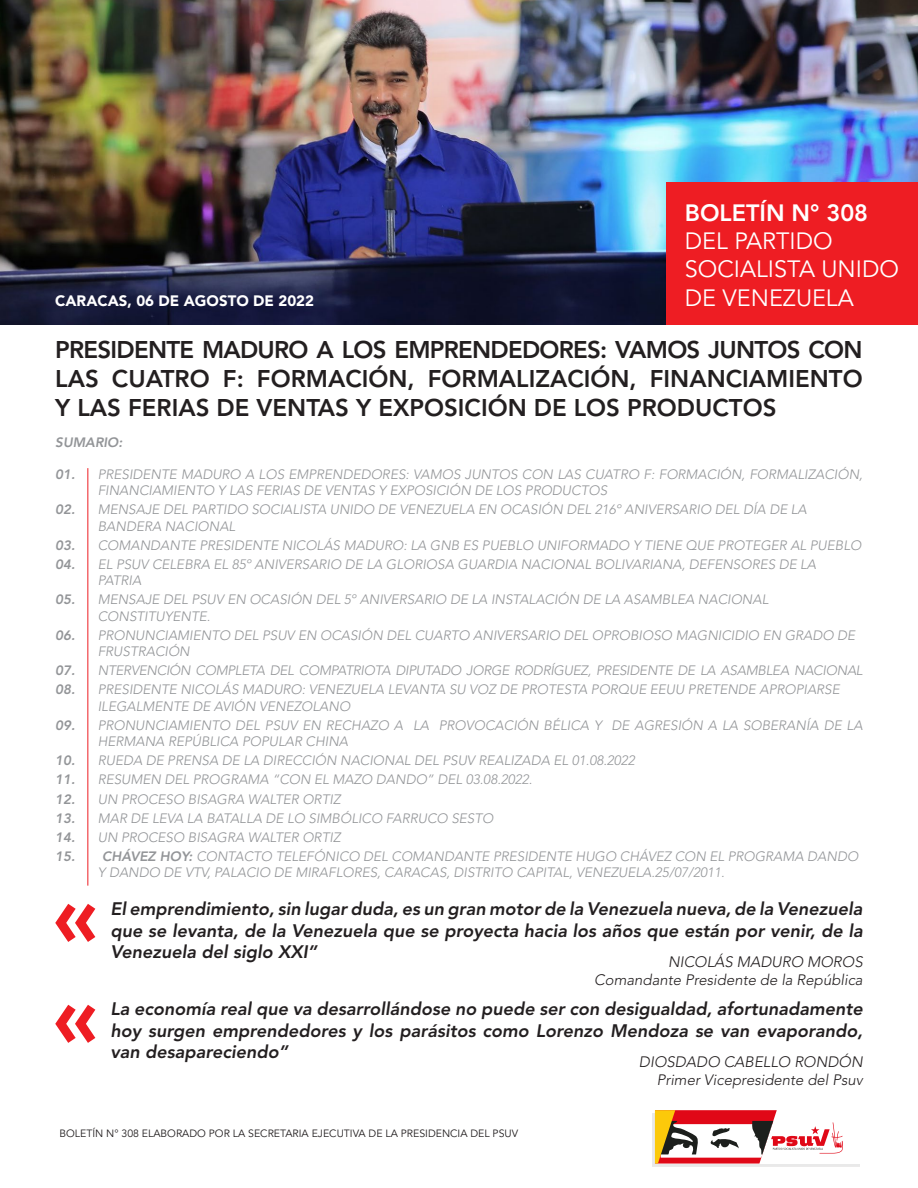
<style>
.page{position:relative;width:918px;height:1188px;background:#fff}
.page>*{position:absolute;margin:0;border:0;box-sizing:border-box;transform-origin:0 0}
.t1{font:800 24px/28.8px "Avenir LT Std";color:#231f20;text-align:justify}
.t2{font:23.4px "Avenir LT Std";color:#fff}
.t3{font:800 23.4px "Avenir LT Std";color:#fff}
.t4{font:italic 800 18px/21.6px "Avenir LT Std";color:#231f20;text-align:justify}
.t5{font:italic 300 15px "Avenir LT Std";color:#231f20}
.t6{font:900 15px "Avenir";color:#fff}
.t7{font:italic 300 13.5px "Avenir LT Std";color:#939598}
.t8{font:italic 300 13.5px "Avenir LT Std";letter-spacing:-.02em;color:#939598}
.t9{font:italic 800 13.5px "Avenir LT Std";color:#939598}
.t10{font:10.5px "Avenir LT Std";color:#231f20}
.s1{font-weight:800}
</style>
<div class="page">
<img style="left:0;top:0;width:918px;height:324px">
<div style="left:652px;top:1113px;width:208px;height:54px;background:#231f20;opacity:.1"></div>
<div style="left:655px;top:1110px;width:204px;height:54px;background:#fff"></div>
<svg style="left:655px;top:1110px;width:188px;height:54px"></svg>
<hr style="left:87px;top:468px;width:1px;height:418px;background:#ee1d23">
<div style="left:666px;top:182px;width:252px;height:142px;background:#ee1d23"></div>
<svg style="left:55px;top:904px;width:40px;height:38px"></svg>
<svg style="left:55px;top:1005px;width:40px;height:38px"></svg>
<p class="t3" style="left:685px;top:199px;width:185px">BOLETÍN N° 308</p>
<p class="t2" style="left:685px;top:228px;width:149px">DEL PARTIDO</p>
<p class="t2" style="left:685px;top:256px;width:216px">SOCIALISTA UNIDO</p>
<p class="t2" style="left:685px;top:284px;width:170px">DE VENEZUELA</p>
<p class="t1" style="left:55px;top:335px;width:809px">PRESIDENTE MADURO A LOS EMPRENDEDORES: VAMOS JUNTOS CON LAS CUATRO F: FORMACIÓN, FORMALIZACIÓN, FINANCIAMIENTO Y LAS FERIAS DE VENTAS Y EXPOSICIÓN DE LOS PRODUCTOS</p>
<p class="t6" style="left:55px;top:291px;width:260px">CARACAS, 06 DE AGOSTO DE 2022</p>
<p class="t9" style="left:55px;top:434px;width:69px">SUMARIO:</p>
<p class="t7" style="left:55px;top:466px;width:809px"><span class="s1">01.</span> PRESIDENTE MADURO A LOS EMPRENDEDORES: VAMOS JUNTOS CON LAS CUATRO F: FORMACIÓN, FORMALIZACIÓN,</p>
<p class="t7" style="left:98px;top:483px;width:511px">FINANCIAMIENTO Y LAS FERIAS DE VENTAS Y EXPOSICIÓN DE LOS PRODUCTOS</p>
<p class="t7" style="left:55px;top:502px;width:753px"><span class="s1">02.</span> MENSAJE DEL PARTIDO SOCIALISTA UNIDO DE VENEZUELA EN OCASIÓN DEL 216º ANIVERSARIO DEL DÍA DE LA</p>
<p class="t7" style="left:98px;top:518px;width:139px">BANDERA NACIONAL</p>
<p class="t7" style="left:55px;top:537px;width:808px"><span class="s1">03.</span> COMANDANTE PRESIDENTE NICOLÁS MADURO: LA GNB ES PUEBLO UNIFORMADO Y TIENE QUE PROTEGER AL PUEBLO</p>
<p class="t7" style="left:55px;top:556px;width:762px"><span class="s1">04.</span> EL PSUV CELEBRA EL 85º ANIVERSARIO DE LA GLORIOSA GUARDIA NACIONAL BOLIVARIANA, DEFENSORES DE LA</p>
<p class="t7" style="left:98px;top:573px;width:45px">PATRIA</p>
<p class="t7" style="left:55px;top:592px;width:715px"><span class="s1">05.</span> MENSAJE DEL PSUV EN OCASIÓN DEL 5º ANIVERSARIO DE LA INSTALACIÓN DE LA ASAMBLEA NACIONAL</p>
<p class="t7" style="left:98px;top:608px;width:114px">CONSTITUYENTE.</p>
<p class="t7" style="left:55px;top:627px;width:802px"><span class="s1">06.</span> PRONUNCIAMIENTO DEL PSUV EN OCASIÓN DEL CUARTO ANIVERSARIO DEL OPROBIOSO MAGNICIDIO EN GRADO DE</p>
<p class="t7" style="left:98px;top:643px;width:94px">FRUSTRACIÓN</p>
<p class="t8" style="left:55px;top:663px;width:809px"><span class="s1">07.</span> NTERVENCIÓN COMPLETA DEL COMPATRIOTA DIPUTADO JORGE RODRÍGUEZ, PRESIDENTE DE LA ASAMBLEA NACIONAL</p>
<p class="t7" style="left:55px;top:682px;width:786px"><span class="s1">08.</span> PRESIDENTE NICOLÁS MADURO: VENEZUELA LEVANTA SU VOZ DE PROTESTA PORQUE EEUU PRETENDE APROPIARSE</p>
<p class="t7" style="left:98px;top:698px;width:254px">ILEGALMENTE DE AVIÓN VENEZOLANO</p>
<p class="t7" style="left:55px;top:717px;width:809px"><span class="s1">09.</span> PRONUNCIAMIENTO DEL PSUV EN RECHAZO A LA PROVOCACIÓN BÉLICA Y DE AGRESIÓN A LA SOBERANÍA DE LA</p>
<p class="t7" style="left:98px;top:733px;width:252px">HERMANA REPÚBLICA POPULAR CHINA</p>
<p class="t7" style="left:55px;top:753px;width:581px"><span class="s1">10.</span> RUEDA DE PRENSA DE LA DIRECCIÓN NACIONAL DEL PSUV REALIZADA EL 01.08.2022</p>
<p class="t7" style="left:55px;top:772px;width:479px"><span class="s1">11.</span> RESUMEN DEL PROGRAMA “CON EL MAZO DANDO” DEL 03.08.2022.</p>
<p class="t7" style="left:55px;top:791px;width:287px"><span class="s1">12.</span> UN PROCESO BISAGRA WALTER ORTIZ</p>
<p class="t7" style="left:55px;top:810px;width:440px"><span class="s1">13.</span> MAR DE LEVA LA BATALLA DE LO SIMBÓLICO FARRUCO SESTO</p>
<p class="t7" style="left:55px;top:829px;width:287px"><span class="s1">14.</span> UN PROCESO BISAGRA WALTER ORTIZ</p>
<p class="t7" style="left:55px;top:849px;width:805px"><span class="s1">15. CHÁVEZ HOY:</span> CONTACTO TELEFÓNICO DEL COMANDANTE PRESIDENTE HUGO CHÁVEZ CON EL PROGRAMA DANDO</p>
<p class="t7" style="left:98px;top:865px;width:628px">Y DANDO DE VTV, PALACIO DE MIRAFLORES, CARACAS, DISTRITO CAPITAL, VENEZUELA.25/07/2011.</p>
<p class="t4" style="left:111px;top:899px;width:754px">El emprendimiento, sin lugar duda, es un gran motor de la Venezuela nueva, de la Venezuela que se levanta, de la Venezuela que se proyecta hacia los años que están por venir, de la Venezuela del siglo XXI”</p>
<p class="t5" style="left:668px;top:954px;width:196px">NICOLÁS MADURO MOROS</p>
<p class="t5" style="left:594px;top:972px;width:270px">Comandante Presidente de la República</p>
<p class="t4" style="left:111px;top:998px;width:754px">La economía real que va desarrollándose no puede ser con desigualdad, afortunadamente hoy surgen emprendedores y los parásitos como Lorenzo Mendoza se van evaporando, van desapareciendo”</p>
<p class="t5" style="left:639px;top:1053px;width:225px">DIOSDADO CABELLO RONDÓN</p>
<p class="t5" style="left:657px;top:1071px;width:207px">Primer Vicepresidente del Psuv</p>
<p class="t10" style="left:60px;top:1127px;width:460px">BOLETÍN N° 308 ELABORADO POR LA SECRETARIA EJECUTIVA DE LA PRESIDENCIA DEL PSUV</p>
</div>
